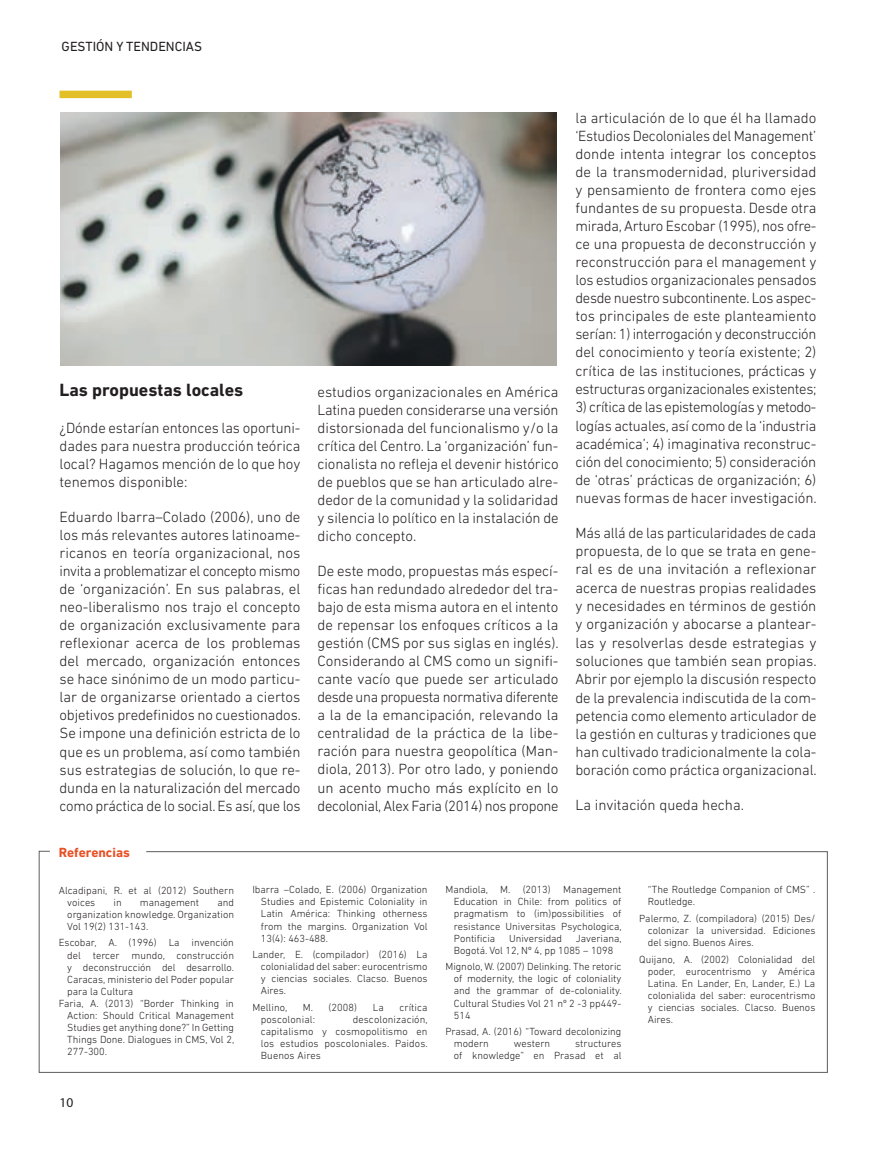
<style>
.page{position:relative;width:893px;height:1149px;background:#fff}
.page>*{position:absolute;margin:0;border:0;box-sizing:border-box;transform-origin:0 0}
.t1{font:700 18px "DIN Next LT Pro";color:#231f20}
.t2{font:300 15px/18px "DIN Next LT Pro";letter-spacing:-.005em;color:#231f20;text-align:justify}
.t3{font:13.5px "DIN Next LT Pro";color:#231f20}
.t4{font:700 13.5px "DIN Next LT Pro";color:#e94e23}
.t5{font:13.5px "Myriad Pro";color:#231f20}
.t6{font:300 10.5px/12px "DIN Next LT Pro";color:#231f20;text-align:justify}
</style>
<div class="page">
<svg style="left:39px;top:850px;width:789px;height:222px"></svg>
<img style="left:60px;top:113px;width:496px;height:252px">
<div style="left:60px;top:91px;width:72px;height:7px;background:#e4c028"></div>
<p class="t3" style="left:62px;top:38px;width:142px">GESTIÓN Y TENDENCIAS</p>
<p class="t1" style="left:60px;top:379px;width:185px">Las propuestas locales</p>
<p class="t2" style="left:60px;top:419px;width:242px">¿Dónde estarían entonces las oportuni&shy;dades para nuestra producción teórica local? Hagamos mención de lo que hoy tenemos disponible:</p>
<p class="t2" style="left:60px;top:508px;width:243px">Eduardo Ibarra–Colado (2006), uno de los más relevantes autores latinoame&shy;ricanos en teoría organizacional, nos invita a problematizar el concepto mismo de ‘organización’. En sus palabras, el neo-liberalismo nos trajo el concepto de organización exclusivamente para reflexionar acerca de los problemas del mercado, organización entonces se hace sinónimo de un modo particu&shy;lar de organizarse orientado a ciertos objetivos predefinidos no cuestionados.<br>Se impone una definición estricta de lo que es un problema, así como también sus estrategias de solución, lo que re&shy;dunda en la naturalización del mercado como práctica de lo social. Es así, que los</p>
<p class="t2" style="left:317px;top:382px;width:243px">estudios organizacionales en América Latina pueden considerarse una versión distorsionada del funcionalismo y/o la crítica del Centro. La ‘organización’ fun&shy;cionalista no refleja el devenir histórico de pueblos que se han articulado alre&shy;dedor de la comunidad y la solidaridad y silencia lo político en la instalación de dicho concepto.</p>
<p class="t2" style="left:317px;top:562px;width:243px">De este modo, propuestas más especí&shy;ficas han redundado alrededor del tra&shy;bajo de esta misma autora en el intento de repensar los enfoques críticos a la gestión (CMS por sus siglas en inglés).<br>Considerando al CMS como un signifi&shy;cante vacío que puede ser articulado desde una propuesta normativa diferente a la de la emancipación, relevando la centralidad de la práctica de la libe&shy;ración para nuestra geopolítica (Man&shy;diola, 2013). Por otro lado, y poniendo un acento mucho más explícito en lo decolonial, Alex Faria (2014) nos propone</p>
<p class="t2" style="left:575px;top:109px;width:243px">la articulación de lo que él ha llamado ‘Estudios Decoloniales del Management’ donde intenta integrar los conceptos de la transmodernidad, pluriversidad y pensamiento de frontera como ejes fundantes de su propuesta. Desde otra mirada, Arturo Escobar (1995), nos ofre&shy;ce una propuesta de deconstrucción y reconstrucción para el management y los estudios organizacionales pensados desde nuestro subcontinente. Los aspec&shy;tos principales de este planteamiento serían: 1) interrogación y deconstrucción del conocimiento y teoría existente; 2) crítica de las instituciones, prácticas y estructuras organizacionales existentes;</p>
<p class="t2" style="left:575px;top:398px;width:243px">3) crítica de las epistemologías y metodo&shy;logías actuales, así como de la ‘industria académica’; 4) imaginativa reconstruc&shy;ción del conocimiento; 5) consideración de ‘otras’ prácticas de organización; 6) nuevas formas de hacer investigación.</p>
<p class="t2" style="left:575px;top:523px;width:243px">Más allá de las particularidades de cada propuesta, de lo que se trata en gene&shy;ral es de una invitación a reflexionar acerca de nuestras propias realidades y necesidades en términos de gestión y organización y abocarse a plantear&shy;las y resolverlas desde estrategias y soluciones que también sean propias.<br>Abrir por ejemplo la discusión respecto de la prevalencia indiscutida de la com&shy;petencia como elemento articulador de la gestión en culturas y tradiciones que han cultivado tradicionalmente la cola&shy;boración como práctica organizacional.</p>
<p class="t2" style="left:575px;top:795px;width:170px">La invitación queda hecha.</p>
<p class="t4" style="left:59px;top:844px;width:73px">Referencias</p>
<p class="t6" style="left:67px;top:883px;width:168px;text-indent:-9px">Alcadipani, R. et al (2012) Southern voices</p>
<p class="t6" style="left:67px;top:895px;width:168px;text-indent:150px">and organization knowledge. Organization Vol 19(2) 131-143.</p>
<p class="t6" style="left:59px;top:936px;width:177px">Escobar, A. (1996) La invención</p>
<p class="t6" style="left:67px;top:948px;width:168px">del tercer mundo, construcción</p>
<p class="t6" style="left:67px;top:960px;width:168px">y deconstrucción del desarrollo.</p>
<p class="t6" style="left:67px;top:972px;width:168px">Caracas, ministerio del Poder popular</p>
<p class="t6" style="left:67px;top:984px;width:67px">para la Cultura</p>
<p class="t6" style="left:59px;top:996px;width:177px">Faria, A. (2013) “Border Thinking in</p>
<p class="t6" style="left:67px;top:1008px;width:168px">Action: Should Critical Management</p>
<p class="t6" style="left:67px;top:1021px;width:168px">Studies get anything done?” In Getting</p>
<p class="t6" style="left:67px;top:1033px;width:168px">Things Done. Dialogues in CMS, Vol 2,</p>
<p class="t6" style="left:67px;top:1045px;width:41px">277-300.</p>
<p class="t6" style="left:114px;top:895px;width:10px">in</p>
<p class="t6" style="left:140px;top:895px;width:61px">management</p>
<p class="t5" style="left:60px;top:1093px;width:15px">10</p>
<p class="t6" style="left:261px;top:883px;width:168px;text-indent:-9px">Ibarra –Colado, E. (2006) Organization Studies and Epistemic Coloniality in Latin América: Thinking otherness from the margins. Organization Vol 13(4): 463-488.</p>
<p class="t6" style="left:261px;top:948px;width:168px;text-indent:-9px">Lander, E. (compilador) (2016) La colonialidad del saber: eurocentrismo y ciencias sociales. Clacso. Buenos Aires.</p>
<p class="t6" style="left:252px;top:1001px;width:37px">Mellino,</p>
<p class="t6" style="left:303px;top:1001px;width:56px">M. (2008)</p>
<p class="t6" style="left:373px;top:1001px;width:13px">La</p>
<p class="t6" style="left:399px;top:1001px;width:30px">crítica</p>
<p class="t6" style="left:261px;top:1013px;width:56px">poscolonial:</p>
<p class="t6" style="left:261px;top:1013px;width:168px;text-indent:92px">descolonización, capitalismo y cosmopolitismo en los estudios poscoloniales. Paidos.<br>Buenos Aires</p>
<p class="t6" style="left:454px;top:883px;width:169px;text-indent:-9px">Mandiola, M. (2013) Management Education in Chile: from politics of pragmatism to (im)possibilities of resistance Universitas Psychologica, Pontificia</p>
<p class="t6" style="left:454px;top:931px;width:169px;text-indent:122px">Javeriana,<br>Bogotá. Vol 12, Nº 4, pp 1085 – 1098</p>
<p class="t6" style="left:454px;top:960px;width:169px;text-indent:-9px">Mignolo, W. (2007) Delinking. The retoric of modernity, the logic of coloniality and the grammar of de-coloniality.<br>Cultural Studies Vol 21 nº 2 -3 pp449- 514</p>
<p class="t6" style="left:454px;top:1025px;width:169px;text-indent:-9px">Prasad, A. (2016) “Toward decolonizing modern</p>
<p class="t6" style="left:509px;top:931px;width:55px">Universidad</p>
<p class="t6" style="left:454px;top:1037px;width:169px;text-align:right">structures<br>of knowledge” en Prasad et al</p>
<p class="t6" style="left:514px;top:1037px;width:38px">western</p>
<p class="t6" style="left:648px;top:883px;width:169px">“The Routledge Companion of CMS” .<br>Routledge.</p>
<p class="t6" style="left:648px;top:912px;width:169px;text-indent:-9px">Palermo, Z. (compiladora) (2015) Des/ colonizar la universidad. Ediciones del signo. Buenos Aires.</p>
<p class="t6" style="left:648px;top:952px;width:169px;text-indent:-9px">Quijano, A. (2002) Colonialidad del poder, eurocentrismo y América Latina. En Lander, En, Lander, E.) La colonialida del saber: eurocentrismo y ciencias sociales. Clacso. Buenos Aires.</p>
</div>
